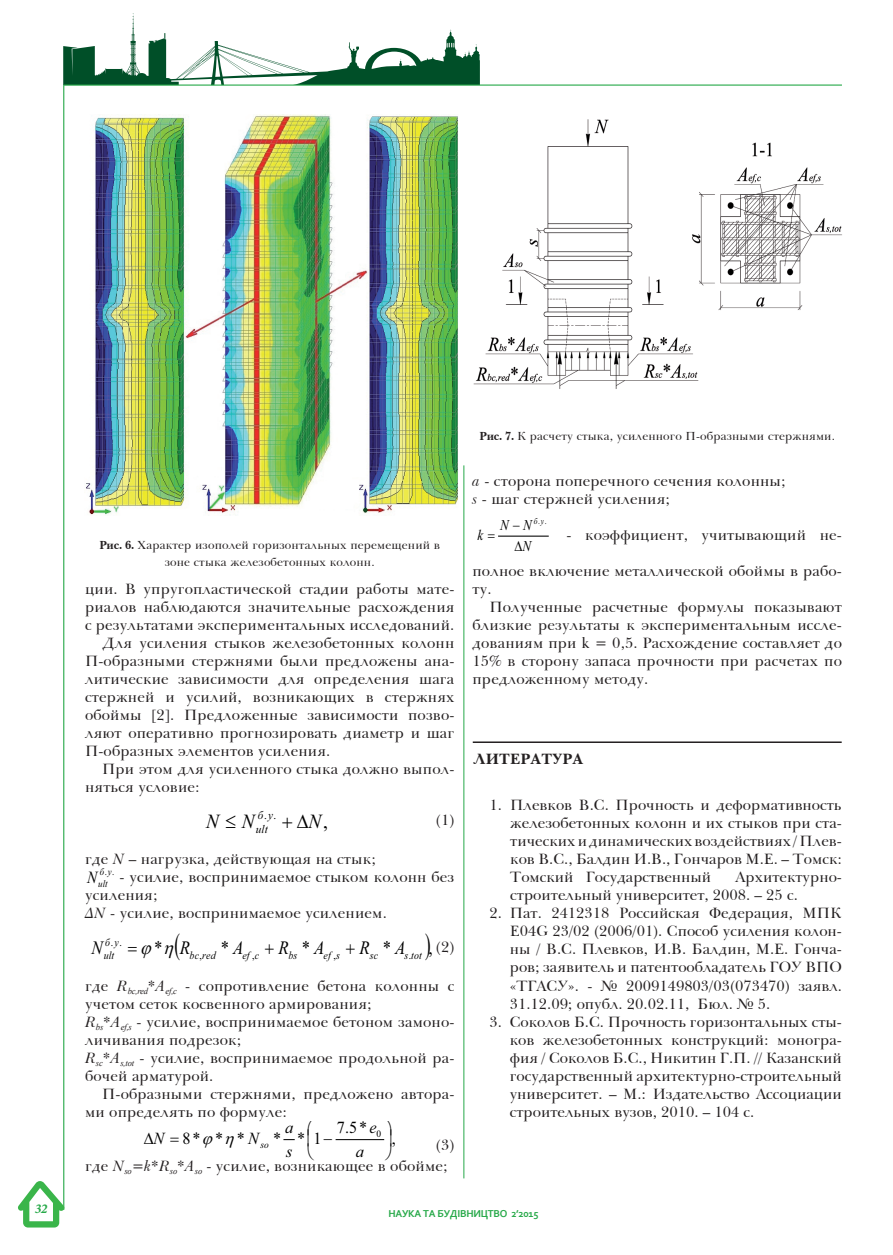
<style>
.page{position:relative;width:893px;height:1255px;background:#fff}
.page>*{position:absolute;margin:0;border:0;box-sizing:border-box;transform-origin:0 0}
.t1{font:italic 20.1px "Times New Roman";color:#000;scale:.95 1}
.t2{font:18.9px "Times New Roman";color:#000;scale:.89 1}
.t3{font:italic 18.9px "Times New Roman";color:#000;scale:.89 1}
.t4{font:16.95px "Times New Roman";color:#000;scale:.96 1}
.t5{font:italic 16.95px "Times New Roman";color:#000;scale:.96 1}
.t6{font:15.3px/18px "Baskerville BT";letter-spacing:.01em;color:#231f20}
.t7{font:700 15.3px "Baskerville BT";letter-spacing:.01em;color:#231f20}
.t8{font:italic 15px "Times New Roman";color:#000;scale:.87 1}
.t9{font:italic 700 13.5px "Minion Pro";color:#27a949}
.t10{font:12px/16.5px "Baskerville BT";letter-spacing:.01em;color:#231f20;text-align:center}
.t11{font:italic 11.7px/14px "Times New Roman";color:#000;scale:.95 1}
.t12{font:11.7px "Times New Roman";color:#000;scale:.95 1}
.t13{font:italic 11.1px/13.2px "Times New Roman";letter-spacing:.01em;color:#000;scale:.89 1}
.t14{font:11.1px "Times New Roman";color:#000;scale:.89 1}
.t15{font:700 10.5px "Corbel";letter-spacing:-.025em;color:#27a949}
.t16{font:italic 9.9px "Times New Roman";color:#000;scale:.89 1}
.t17{font:italic 9.9px "Times New Roman";color:#000;scale:.96 1}
.t18{font:9.9px "Times New Roman";color:#000;scale:.96 1}
.t19{font:8.7px "Times New Roman";color:#000;scale:.87 1}
.t20{font:italic 8.7px "Times New Roman";color:#000;scale:.87 1}
.s1{font-weight:700}
.s2{font-style:normal}
.s3{font-style:italic}
.s4{font-family:"Times New Roman";font-style:italic;font-size:17.1px;color:#000}
</style>
<div class="page">
<hr style="left:63px;top:85px;width:1px;height:1124px;background:#27a949">
<svg style="left:18px;top:1180px;width:47px;height:47px"></svg>
<svg style="left:63px;top:13px;width:417px;height:72px"></svg>
<hr style="left:64px;top:84px;width:778px;height:2px;background:#27a949">
<hr style="left:336px;top:1139px;width:48px;height:1px;background:#000">
<hr style="left:499px;top:536px;width:49px;height:1px;background:#000">
<img style="left:86px;top:114px;width:372px;height:401px">
<img style="left:473px;top:119px;width:369px;height:270px">
<hr style="left:473px;top:741px;width:369px;height:2px;background:#231f20">
<hr style="left:463px;top:465px;width:1px;height:713px;background:#27a949">
<p class="t9" style="left:35px;top:1198px;width:14px">32</p>
<p class="t10" style="left:99px;top:537px;width:342px"><span class="s1">Рис. 6.</span> Характер изополей горизонтальных перемещений в зоне стыка железобетонных колонн.</p>
<p class="t6" style="left:85px;top:579px;width:371px">ции. В упругопластической стадии работы мате-</p>
<p class="t6" style="left:85px;top:597px;width:371px">риалов наблюдаются значительные расхождения</p>
<p class="t6" style="left:85px;top:615px;width:371px">с результатами экспериментальных исследований.</p>
<p class="t6" style="left:102px;top:633px;width:354px">Для усиления стыков железобетонных колонн</p>
<p class="t6" style="left:85px;top:651px;width:371px">П-образными стержнями были предложены ана-</p>
<p class="t6" style="left:85px;top:669px;width:371px">литические зависимости для определения шага</p>
<p class="t6" style="left:85px;top:687px;width:371px">стержней и усилий, возникающих в стержнях</p>
<p class="t6" style="left:85px;top:705px;width:371px">обоймы [2]. Предложенные зависимости позво-</p>
<p class="t6" style="left:85px;top:723px;width:371px">ляют оперативно прогнозировать диаметр и шаг</p>
<p class="t6" style="left:85px;top:741px;width:247px">П-образных элементов усиления.</p>
<p class="t6" style="left:102px;top:759px;width:354px">При этом для усиленного стыка должно выпол-</p>
<p class="t6" style="left:85px;top:777px;width:116px">няться условие:</p>
<h1 class="t1" style="left:297px;top:807px;width:34px">∆N<span class="s2">,</span></h1>
<p class="t11" style="left:226px;top:807px;width:52px;text-indent:32px">б у ≤ ult</p>
<p class="t6" style="left:436px;top:810px;width:20px">(1)</p>
<p class="t6" style="left:85px;top:849px;width:292px">где <span class="s3">N</span> – нагрузка, действующая на стык;</p>
<p class="t16" style="left:100px;top:865px;width:18px">б<span class="s2">.</span>у<span class="s2">.</span></p>
<h1 class="t1" style="left:206px;top:807px;width:53px">N N</h1>
<p class="t12" style="left:264px;top:806px;width:15px">. .</p>
<p class="t6" style="left:85px;top:867px;width:371px"><span class="s4">N</span><sub>ult</sub> - усилие, воспринимаемое стыком колонн без усиления;<br><span class="s3">ΔN</span> - усилие, воспринимаемое усилением.</p>
<p class="t2" style="left:154px;top:935px;width:11px">*</p>
<p class="t2" style="left:221px;top:935px;width:27px">*<span class="s3">A</span></p>
<p class="t2" style="left:302px;top:935px;width:27px">*<span class="s3">A</span></p>
<p class="t2" style="left:383px;top:935px;width:58px">* ,</p>
<p class="t14" style="left:200px;top:947px;width:4px">,</p>
<p class="t14" style="left:252px;top:947px;width:4px">,</p>
<p class="t14" style="left:333px;top:947px;width:4px">,</p>
<p class="t14" style="left:409px;top:947px;width:4px">.</p>
<p class="t13" style="left:91px;top:935px;width:32px;text-indent:14px">б у<br><sup>N</sup>ult</p>
<p class="t3" style="left:180px;top:934px;width:13px">R</p>
<p class="t3" style="left:279px;top:934px;width:13px">R</p>
<p class="t3" style="left:359px;top:934px;width:13px">R</p>
<p class="t3" style="left:395px;top:934px;width:13px">A</p>
<p class="t6" style="left:436px;top:936px;width:20px">(2)</p>
<p class="t6" style="left:85px;top:975px;width:371px">где <span class="s3">R</span><sub>bc,red</sub><span class="s3">*A</span><sub>ef,c</sub> - сопротивление бетона колонны с учетом сеток косвенного армирования;<br><span class="s3">R</span><sub>bs</sub><span class="s3">*A</span><sub>ef,s</sub> - усилие, воспринимаемое бетоном замоно&shy;личивания подрезок;<br><span class="s3">R</span><sub>sc</sub><span class="s3">*A</span><sub>s,tot</sub> - усилие, воспринимаемое продольной ра&shy;бочей арматурой.</p>
<p class="t6" style="left:85px;top:1083px;width:371px;text-indent:17px">П-образными стержнями, предложено автора&shy;ми определять по формуле:</p>
<p class="t4" style="left:392px;top:1126px;width:6px">,</p>
<p class="t14" style="left:111px;top:934px;width:14px">. .</p>
<p class="t13" style="left:190px;top:948px;width:31px">bc red</p>
<p class="t13" style="left:242px;top:948px;width:20px">ef c</p>
<p class="t13" style="left:288px;top:948px;width:12px">bs</p>
<p class="t13" style="left:324px;top:948px;width:20px">ef s</p>
<p class="t13" style="left:370px;top:948px;width:11px">sc</p>
<p class="t13" style="left:405px;top:948px;width:21px">s tot</p>
<p class="t4" style="left:337px;top:1115px;width:43px">7.5*<span class="s3">e</span></p>
<p class="t5" style="left:285px;top:1115px;width:10px">a</p>
<p class="t4" style="left:183px;top:1126px;width:67px">8***</p>
<p class="t4" style="left:273px;top:1126px;width:63px">* * 1−</p>
<p class="t18" style="left:376px;top:1127px;width:6px">0</p>
<p class="t5" style="left:144px;top:1126px;width:23px">∆N</p>
<p class="t17" style="left:248px;top:1137px;width:23px"><sup>N</sup>so</p>
<p class="t6" style="left:85px;top:1133px;width:371px;line-height:21px;text-indent:351px">(3) где <span class="s3">N</span><sub>so</sub><span class="s3">=k*R</span><sub>so</sub><span class="s3">*A</span><sub>so</sub> - усилие, возникающее в обойме;</p>
<p class="t5" style="left:286px;top:1139px;width:8px">s</p>
<p class="t5" style="left:356px;top:1139px;width:10px">a</p>
<p class="t10" style="left:479px;top:427px;width:357px"><span class="s1">Рис. 7.</span> К расчету стыка, усиленного П-образными стержнями.</p>
<p class="t6" style="left:472px;top:471px;width:315px"><span class="s3">a</span> - сторона поперечного сечения колонны; <span class="s3">s</span> - шаг стержней усиления;</p>
<p class="t8" style="left:515px;top:536px;width:21px">∆N</p>
<p class="t20" style="left:534px;top:515px;width:13px">б у</p>
<p class="t19" style="left:513px;top:515px;width:40px">− ..</p>
<p class="t8" style="left:500px;top:515px;width:38px">N N</p>
<p class="t8" style="left:478px;top:524px;width:8px">k</p>
<p class="t6" style="left:566px;top:525px;width:277px">- коэффициент, учитывающий не-</p>
<p class="t6" style="left:472px;top:561px;width:371px">полное включение металлической обоймы в рабо&shy;ту.</p>
<p class="t6" style="left:472px;top:597px;width:371px;text-align:justify;text-indent:17px">Полученные расчетные формулы показывают близкие результаты к экспериментальным иссле&shy;дованиям при k = 0,5. Расхождение составляет до 15% в сторону запаса прочности при расчетах по предложенному методу.</p>
<p class="t7" style="left:474px;top:748px;width:111px">ЛИТЕРАТУРА</p>
<p class="t6" style="left:510px;top:795px;width:333px;text-align:justify;text-indent:-21px">1. Плевков В.С. Прочность и деформативность железобетонных колонн и их стыков при ста&shy;тических и динамических воздействиях / Плев&shy;ков В.С., Балдин И.В., Гончаров М.Е. – Томск:<br>Томский Государственный</p>
<p class="t6" style="left:510px;top:867px;width:333px;text-indent:225px">Архитектурно&shy;строительный университет, 2008. – 25 с.</p>
<p class="t6" style="left:510px;top:903px;width:334px;text-align:justify;text-indent:-20px">2. Пат. 2412318 Российская Федерация, МПК E04G 23/02 (2006/01). Способ усиления колон&shy;ны / В.С. Плевков, И.В. Балдин, М.Е. Гонча&shy;ров; заявитель и патентообладатель ГОУ ВПО «ТГАСУ». - № 2009149803/03(073470) заявл.<br>31.12.09; опубл. 20.02.11, Бюл. № 5.</p>
<p class="t6" style="left:510px;top:1011px;width:334px;text-align:justify;text-indent:-20px">3. Соколов Б.С. Прочность горизонтальных сты&shy;ков железобетонных конструкций: моногра&shy;фия / Соколов Б.С., Никитин Г.П. // Казанский государственный архитектурно-строительный университет. – М.: Издательство Ассоциации строительных вузов, 2010. – 104 с.</p>
<p class="t15" style="left:388px;top:1206px;width:152px">НАУКА ТА БУДIВНИЦТВО 2’2015</p>
</div>
